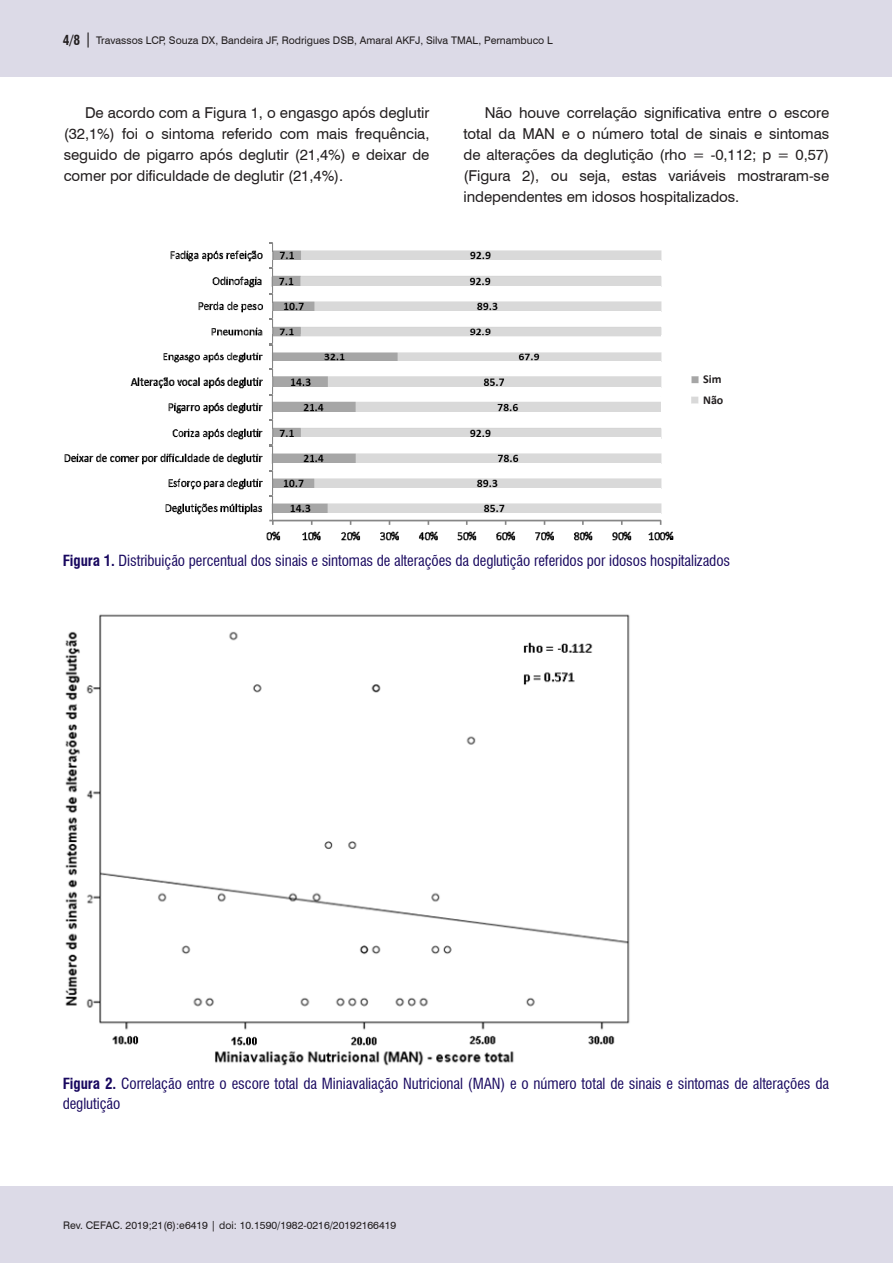
<style>
.page{position:relative;width:893px;height:1263px;background:#fff}
.page>*{position:absolute;margin:0;border:0;box-sizing:border-box;transform-origin:0 0}
.Corpo_do_texto{font:15px/21px "Swiss 721 BT";letter-spacing:-.005em;color:#231f20;text-align:justify}
.Titulo_tabelas_e_gr{font:condensed 15px/19.5px "Swiss 721 BT";letter-spacing:-.005em;color:#18085f}
.Legendas{font:700 12px "Calibri";color:#231f20}
.t1{font:10.5px "Swiss 721 BT";color:#231f20}
.s1{font-weight:700;font-stretch:condensed;font-size:13.5px}
.s2{font-size:15px}
.s3{font-weight:700}
</style>
<div class="page">
<div style="left:0;top:1186px;width:892px;height:77px;background:#dcdae7"></div>
<div style="left:0;top:0;width:892px;height:77px;background:#dcdae7"></div>
<img style="left:170px;top:250px;width:492px;height:12px">
<img style="left:272px;top:261px;width:388px;height:14px">
<img style="left:269px;top:268px;width:391px;height:1px">
<img style="left:212px;top:275px;width:450px;height:13px">
<img style="left:272px;top:286px;width:388px;height:15px">
<img style="left:269px;top:293px;width:391px;height:1px">
<img style="left:198px;top:301px;width:464px;height:12px">
<img style="left:272px;top:311px;width:388px;height:15px">
<img style="left:269px;top:319px;width:391px;height:1px">
<img style="left:211px;top:326px;width:451px;height:11px">
<img style="left:272px;top:335px;width:388px;height:16px">
<img style="left:269px;top:344px;width:391px;height:1px">
<img style="left:163px;top:351px;width:499px;height:12px">
<img style="left:272px;top:362px;width:388px;height:13px">
<img style="left:269px;top:369px;width:391px;height:1px">
<img style="left:130px;top:375px;width:569px;height:14px">
<img style="left:272px;top:387px;width:388px;height:7px">
<img style="left:168px;top:395px;width:531px;height:19px">
<img style="left:272px;top:412px;width:388px;height:7px">
<img style="left:172px;top:427px;width:490px;height:13px">
<img style="left:272px;top:438px;width:388px;height:14px">
<img style="left:269px;top:445px;width:391px;height:1px">
<img style="left:64px;top:452px;width:598px;height:13px">
<img style="left:272px;top:463px;width:388px;height:15px">
<img style="left:269px;top:470px;width:391px;height:1px">
<img style="left:168px;top:478px;width:494px;height:12px">
<img style="left:272px;top:489px;width:388px;height:14px">
<img style="left:269px;top:495px;width:391px;height:1px">
<img style="left:165px;top:503px;width:497px;height:12px">
<img style="left:272px;top:513px;width:388px;height:6px">
<img style="left:266px;top:519px;width:408px;height:22px">
<img style="left:65px;top:614px;width:565px;height:452px">
<p class="t1" style="left:63px;top:33px;width:492px"><span class="s1">4/8</span> <span class="s2">|</span> Travassos LCP, Souza DX, Bandeira JF, Rodrigues DSB, Amaral AKFJ, Silva TMAL, Pernambuco L</p>
<p class="Corpo_do_texto" style="left:64px;top:101px;width:367px;text-indent:21px">De acordo com a Figura 1, o engasgo após deglutir (32,1%) foi o sintoma referido com mais frequência, seguido de pigarro após deglutir (21,4%) e deixar de comer por dificuldade de deglutir (21,4%).</p>
<p class="Corpo_do_texto" style="left:463px;top:101px;width:367px;text-indent:21px">Não houve correlação significativa entre o escore total da MAN e o número total de sinais e sintomas de alterações da deglutição (rho = -0,112; p = 0,57) (Figura 2), ou seja, estas variáveis mostraram-se independentes em idosos hospitalizados.</p>
<p class="Legendas" style="left:703px;top:371px;width:20px">Sim</p>
<p class="Legendas" style="left:703px;top:391px;width:22px">Não</p>
<p class="Titulo_tabelas_e_gr" style="left:63px;top:551px;width:669px"><span class="s3">Figura 1.</span> Distribuição percentual dos sinais e sintomas de alterações da deglutição referidos por idosos hospitalizados</p>
<p class="Titulo_tabelas_e_gr" style="left:63px;top:1074px;width:768px"><span class="s3">Figura 2.</span> Correlação entre o escore total da Miniavaliação Nutricional (MAN) e o número total de sinais e sintomas de alterações da deglutição</p>
<p class="t1" style="left:63px;top:1218px;width:335px">Rev. CEFAC. 2019;21(6):e6419 | doi: 10.1590/1982-0216/20192166419</p>
</div>
